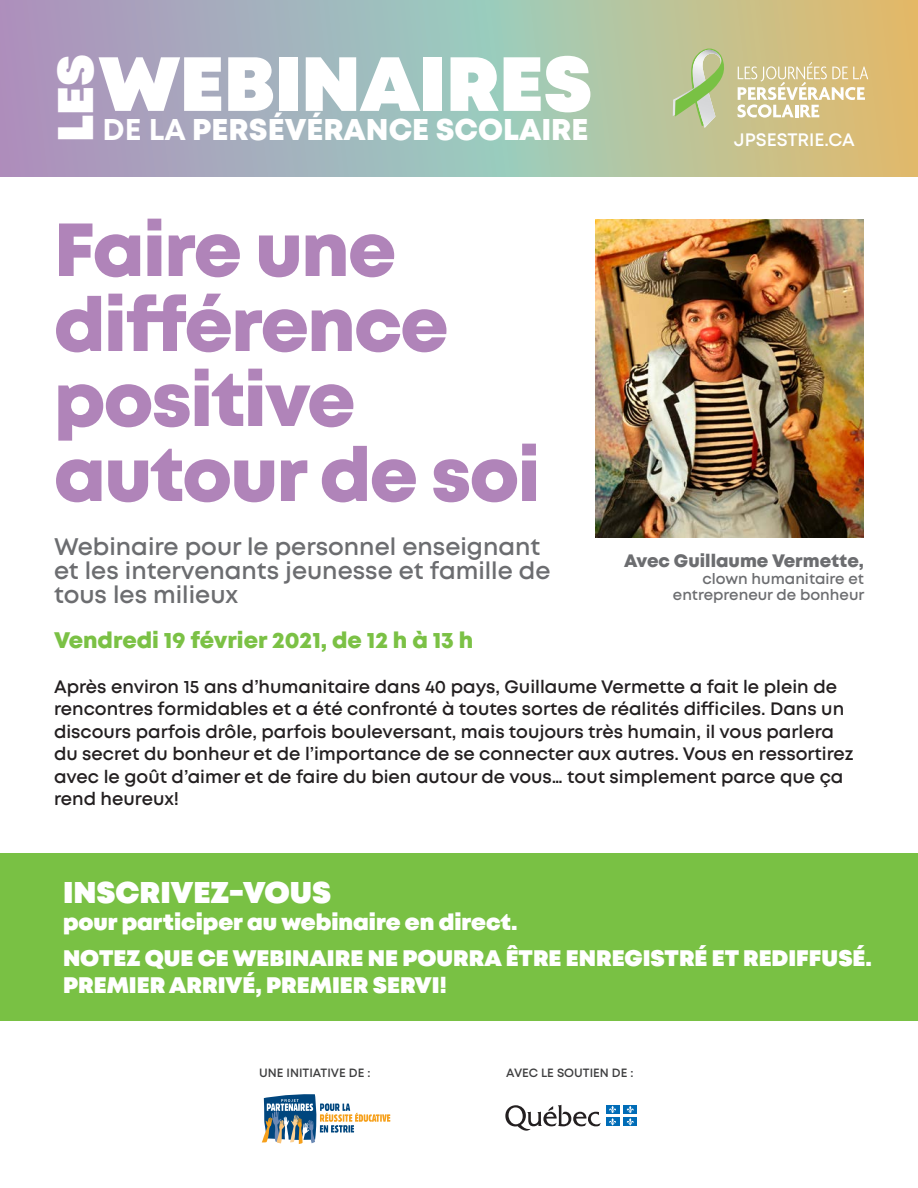
<style>
.page{position:relative;width:918px;height:1188px;background:#fff}
.page>*{position:absolute;margin:0;border:0;box-sizing:border-box;transform-origin:0 0}
.t1{font:900 76.5px "Mont";color:#fff}
.t2{font:800 75px/75px "Mont";letter-spacing:-.02em;color:#b084b9}
.t3{font:900 49.95px "Mont";color:#fff}
.t4{font:800 30px "Mont";color:#fff}
.t5{font:900 30px "Mont";color:#fff}
.t6{font:600 24px/24px "Mont";color:#6c6d70}
.t7{font:900 22.5px/27px "Mont";color:#fff}
.t8{font:800 22.5px "Mont";color:#7bc145}
.t9{font:600 18px/22.5px "Mont";color:#231f20}
.t10{font:800 18px "Mont";color:#6c6d70}
.t11{font:600 18px "Mont";color:#fff}
.t12{font:600 15px/16.5px "Mont";color:#6c6d70;text-align:right}
.t13{font:600 12px "Mont";color:#3e3e3f}
.s1{font-weight:700}
</style>
<div class="page">
<img style="left:595px;top:220px;width:269px;height:317px">
<div style="left:0;top:853px;width:918px;height:168px;background:#79c144"></div>
<svg style="left:0;top:0;width:918px;height:176px;background:#afb6ac"></svg>
<svg style="left:737px;top:62px;width:131px;height:56px"></svg>
<svg style="left:673px;top:49px;width:55px;height:79px;background:#b8c792"></svg>
<svg style="left:505px;top:1105px;width:96px;height:26px"></svg>
<div style="left:606px;top:1105px;width:13px;height:9px;background:#006cb7"></div>
<div style="left:623px;top:1105px;width:14px;height:9px;background:#006cb7"></div>
<div style="left:606px;top:1118px;width:13px;height:8px;background:#006cb7"></div>
<svg style="left:609px;top:1106px;width:7px;height:20px"></svg>
<div style="left:623px;top:1118px;width:14px;height:8px;background:#006cb7"></div>
<svg style="left:627px;top:1106px;width:7px;height:20px"></svg>
<svg style="left:262px;top:1094px;width:128px;height:50px"></svg>
<h3 class="t3" style="left:43px;top:142px;width:89px;rotate:-90deg">LES</h3>
<h1 class="t1" style="left:99px;top:34px;width:495px">WEBINAIRES</h1>
<h3 class="t4" style="left:103px;top:109px;width:488px"><span class="s1">DE LA</span> PERSÉVÉRANCE SCOLAIRE</h3>
<p class="t11" style="left:734px;top:128px;width:122px">JPSESTRIE.CA</p>
<p class="t2" style="left:54px;top:213px;width:488px">Faire une différence positive autour de soi</p>
<p class="t6" style="left:54px;top:535px;width:498px">Webinaire pour le personnel enseignant et les intervenants jeunesse et famille de tous les milieux</p>
<p class="t8" style="left:54px;top:625px;width:421px">Vendredi 19 février 2021, de 12 h à 13 h</p>
<p class="t9" style="left:54px;top:676px;width:801px">Après environ 15 ans d’humanitaire dans 40 pays, Guillaume Vermette a fait le plein de rencontres formidables et a été confronté à toutes sortes de réalités difficiles. Dans un discours parfois drôle, parfois bouleversant, mais toujours très humain, il vous parlera du secret du bonheur et de l’importance de se connecter aux autres. Vous en ressortirez avec le goût d’aimer et de faire du bien autour de vous… tout simplement parce que ça rend heureux!</p>
<p class="t10" style="left:624px;top:549px;width:241px">Avec Guillaume Vermette,</p>
<p class="t12" style="left:673px;top:570px;width:193px">clown humanitaire et entrepreneur de bonheur</p>
<p class="t5" style="left:63px;top:873px;width:270px">INSCRIVEZ-VOUS</p>
<p class="t7" style="left:63px;top:909px;width:456px">pour participer au webinaire en direct.</p>
<p class="t7" style="left:63px;top:945px;width:811px">NOTEZ QUE CE WEBINAIRE NE POURRA ÊTRE ENREGISTRÉ ET REDIFFUSÉ.<br>PREMIER ARRIVÉ, PREMIER SERVI!</p>
<p class="t13" style="left:259px;top:1066px;width:113px">UNE INITIATIVE DE :</p>
<p class="t13" style="left:506px;top:1066px;width:129px">AVEC LE SOUTIEN DE :</p>
</div>
